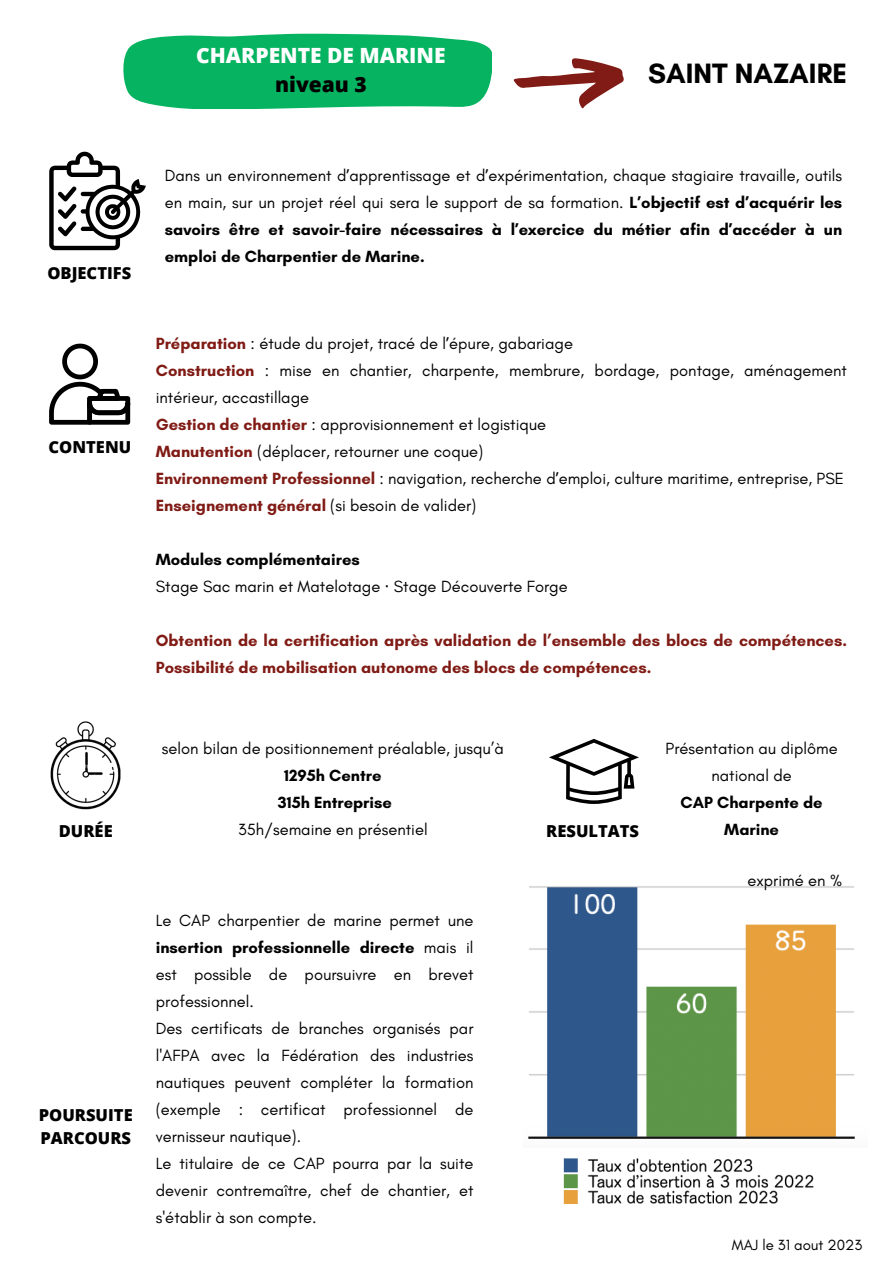
<style>
.page{position:relative;width:894px;height:1264px;background:#fff}
.page>*{position:absolute;margin:0;border:0;box-sizing:border-box;transform-origin:0 0}
.t1{font:700 28.5px "Glacial Indifference";color:#000}
.t2{font:800 21px "Open Sans";color:#fff}
.t3{font:800 21px "Open Sans";color:#000}
.t4{font:16.5px/27px "Glacial Indifference";color:#000;text-align:justify}
.t5{font:700 16.5px/27px "Glacial Indifference";color:#801b15}
.t6{font:700 16.5px "Glacial Indifference";color:#000}
.t7{font:800 16.5px "Open Sans";color:#000}
.t8{font:15px "Glacial Indifference";color:#000}
.s1{font-family:"Noto Sans"}
.s2{font-weight:700}
.s3{font-family:"Noto Sans";font-weight:700}
.s4{font-weight:700;color:#801b15}
.s5{font-weight:400;color:#000}
</style>
<div class="page">
<svg style="left:123px;top:33px;width:368px;height:75px;background:#19b86c"></svg>
<svg style="left:49px;top:152px;width:97px;height:98px"></svg>
<svg style="left:49px;top:343px;width:81px;height:81px"></svg>
<img style="left:50px;top:721px;width:71px;height:89px">
<svg style="left:549px;top:739px;width:89px;height:65px"></svg>
<svg style="left:513px;top:58px;width:111px;height:50px"></svg>
<img style="left:563px;top:1158px;width:251px;height:46px">
<img style="left:528px;top:886px;width:327px;height:253px">
<p class="t2" style="left:196px;top:40px;width:251px">CHARPENTE DE MARINE</p>
<p class="t3" style="left:275px;top:70px;width:93px">niveau 3</p>
<p class="t1" style="left:648px;top:56px;width:200px">SAINT NAZAIRE</p>
<p class="t7" style="left:47px;top:261px;width:85px">OBJECTIFS</p>
<p class="t7" style="left:48px;top:435px;width:84px">CONTENU</p>
<p class="t4" style="left:165px;top:161px;width:678px">Dans un environnement d<span class="s1">ʼ</span>apprentissage et d<span class="s1">ʼ</span>expérimentation, chaque stagiaire travaille, outils en main, sur un projet réel qui sera le support de sa formation. <span class="s2">L</span><span class="s3">ʼ</span><span class="s2">objectif est d</span><span class="s3">ʼ</span><span class="s2">acquérir les savoirs être et savoir-faire nécessaires à l</span><span class="s3">ʼ</span><span class="s2">exercice du métier afin d</span><span class="s3">ʼ</span><span class="s2">accéder à un emploi de Charpentier de Marine.</span></p>
<p class="t4" style="left:156px;top:329px;width:418px"><span class="s4">Préparation</span> : étude du projet, tracé de l<span class="s1">ʼ</span>épure, gabariage</p>
<p class="t4" style="left:156px;top:356px;width:692px"><span class="s4">Construction</span> : mise en chantier, charpente, membrure, bordage, pontage, aménagement intérieur, accastillage</p>
<p class="t4" style="left:156px;top:410px;width:392px"><span class="s4">Gestion de chantier</span> : approvisionnement et logistique</p>
<p class="t4" style="left:156px;top:437px;width:329px"><span class="s4">Manutention</span> (déplacer, retourner une coque)</p>
<p class="t4" style="left:156px;top:464px;width:689px"><span class="s4">Environnement Professionnel</span> : navigation, recherche d<span class="s1">ʼ</span>emploi, culture maritime, entreprise, PSE</p>
<p class="t5" style="left:156px;top:491px;width:322px">Enseignement général <span class="s5">(si besoin de valider)</span></p>
<p class="t6" style="left:156px;top:549px;width:205px">Modules complémentaires</p>
<p class="t4" style="left:156px;top:572px;width:413px">Stage Sac marin et Matelotage <span class="s1">·</span> Stage Découverte Forge</p>
<p class="t5" style="left:156px;top:626px;width:692px">Obtention de la certification après validation de l’ensemble des blocs de compétences.<br>Possibilité de mobilisation autonome des blocs de compétences.</p>
<p class="t4" style="left:162px;top:734px;width:343px;text-align:center">selon bilan de positionnement préalable, jusqu’à<br><span class="s2">1295h Centre</span></p>
<p class="t6" style="left:278px;top:792px;width:116px">315h Entreprise</p>
<p class="t4" style="left:238px;top:815px;width:191px">35h/semaine en présentiel</p>
<p class="t4" style="left:665px;top:734px;width:173px;text-align:center">Présentation au diplôme national de</p>
<p class="t6" style="left:680px;top:792px;width:144px">CAP Charpente de</p>
<p class="t7" style="left:59px;top:819px;width:55px">DURÉE</p>
<p class="t6" style="left:724px;top:819px;width:56px">Marine</p>
<p class="t7" style="left:546px;top:819px;width:94px">RESULTATS</p>
<p class="t7" style="left:39px;top:1103px;width:95px">POURSUITE</p>
<p class="t7" style="left:40px;top:1126px;width:92px">PARCOURS</p>
<p class="t4" style="left:156px;top:906px;width:319px">Le CAP charpentier de marine permet une <span class="s2">insertion professionnelle directe</span> mais il est possible de poursuivre en brevet professionnel.</p>
<p class="t4" style="left:156px;top:1014px;width:319px">Des certificats de branches organisés par l'AFPA avec la Fédération des industries nautiques peuvent compléter la formation (exemple : certificat professionnel de vernisseur nautique).</p>
<p class="t4" style="left:156px;top:1149px;width:319px">Le titulaire de ce CAP pourra par la suite devenir contremaître, chef de chantier, et s'établir à son compte.</p>
<p class="t4" style="left:747px;top:866px;width:96px">exprimé en %</p>
<p class="t8" style="left:731px;top:1236px;width:132px">MAJ le 31 aout 2023</p>
</div>
